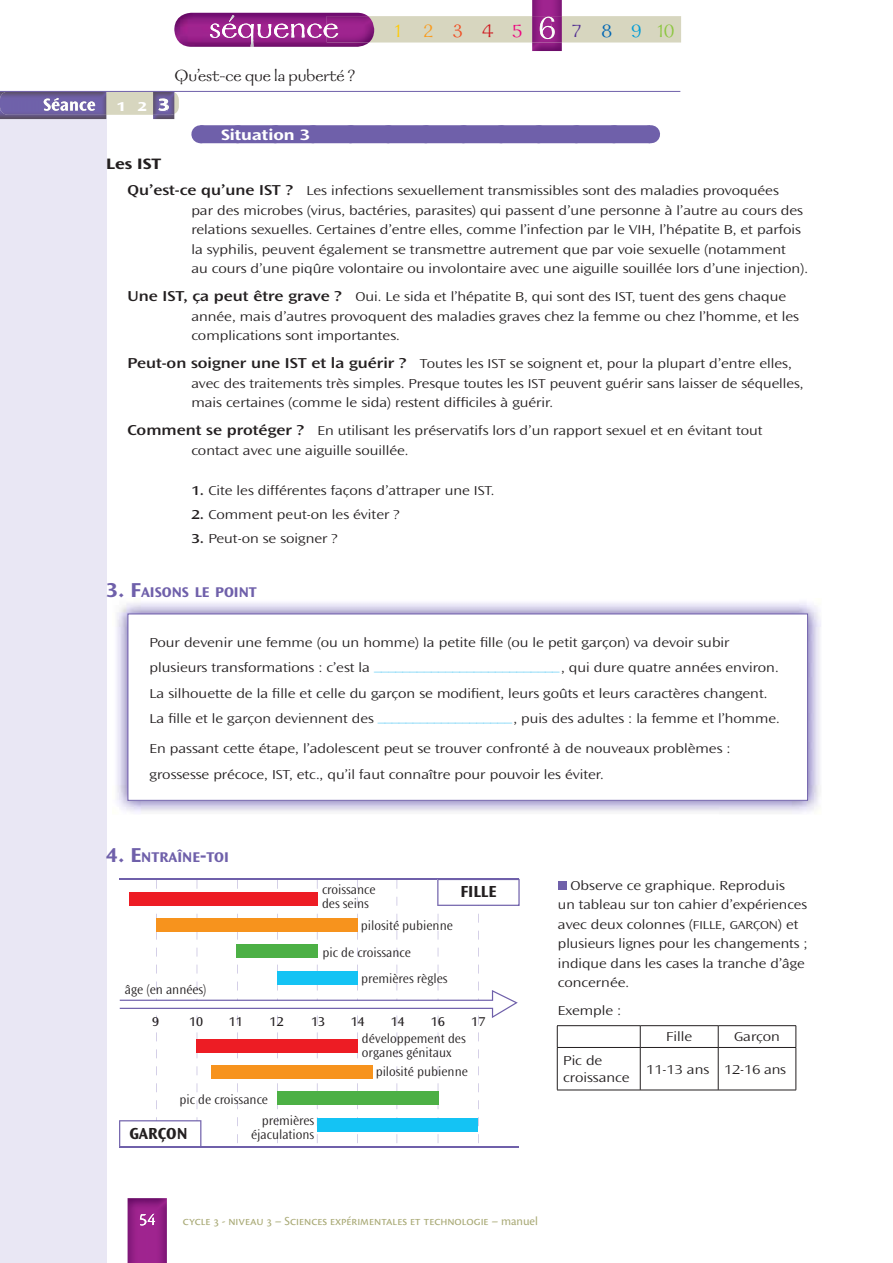
<style>
.page{position:relative;width:893px;height:1263px;background:#fff}
.page>*{position:absolute;margin:0;border:0;box-sizing:border-box;transform-origin:0 0}
.t1{font:21px "Galahad Std";letter-spacing:.94em;color:#8cc63f}
.t2{font:18px "Galahad Std";color:#231f20}
.t3{font:700 16.65px "Ocean Sans Std";color:#231f20}
.t4{font:700 expanded 15.75px "Ocean Sans Std";color:#fff}
.t5{font:700 expanded 15.75px "Ocean Sans Std";color:#231f20}
.t6{font:700 semi-expanded 14.7px "Ocean Sans Std";color:#6f60aa}
.t7{font:300 expanded 13.5px/19.5px "Ocean Sans Std";color:#231f20}
.t8{font:800 expanded 13.5px "Ocean Sans Std";color:#fff}
.t9{font:300 13.35px/13.4px "Ocean Sans Std";color:#231f20}
.t10{font:semi-expanded 13.35px "Ocean Sans Std";color:#231f20}
.t11{font:12.75px "Cronos Pro";color:#aaab78}
.s1{color:#ffcb04}
.s2{color:#f99b1c}
.s3{color:#f04e23}
.s4{color:#ce171e}
.s5{color:#ed017e}
.s6{color:#9f248f}
.s7{color:#522e91}
.s8{color:#0066b3}
.s9{color:#009cd7}
.s10{font-weight:600;font-size:15px}
.s11{font-weight:600}
.s12{font-size:21px}
.s13{font-size:12px}
</style>
<div class="page">
<div style="left:0;top:110px;width:106px;height:1153px;background:#e9e7f4"></div>
<img style="left:174px;top:13px;width:194px;height:34px">
<img style="left:238px;top:24px;width:16px;height:23px">
<img style="left:258px;top:24px;width:13px;height:14px">
<img style="left:274px;top:24px;width:15px;height:14px">
<img style="left:222px;top:24px;width:15px;height:14px">
<img style="left:210px;top:24px;width:10px;height:14px">
<img style="left:307px;top:24px;width:15px;height:14px">
<img style="left:291px;top:24px;width:14px;height:14px">
<svg style="left:225px;top:15px;width:9px;height:13px"></svg>
<img style="left:532px;top:0;width:30px;height:51px">
<svg style="left:324px;top:16px;width:357px;height:27px"></svg>
<img style="left:128px;top:1198px;width:39px;height:65px">
<svg style="left:140px;top:1214px;width:15px;height:11px"></svg>
<div style="left:0;top:91px;width:179px;height:24px;background:#d7d6bf;border-radius:9px"></div>
<img style="left:0;top:115px;width:106px;height:4px">
<img style="left:0;top:92px;width:106px;height:23px">
<svg style="left:44px;top:98px;width:51px;height:13px"></svg>
<img style="left:153px;top:115px;width:21px;height:4px">
<img style="left:153px;top:92px;width:21px;height:23px">
<svg style="left:158px;top:99px;width:11px;height:12px"></svg>
<hr style="left:0;top:91px;width:680px;height:1px;background:#6f60aa">
<div style="left:200px;top:125px;width:450px;height:18px;background:#6f60aa"></div>
<svg style="left:239px;top:125px;width:392px;height:1px"></svg>
<svg style="left:650px;top:125px;width:1px;height:18px"></svg>
<img style="left:116px;top:602px;width:705px;height:212px">
<div style="left:128px;top:614px;width:679px;height:186px;background:#fff"></div>
<div style="left:128px;top:614px;width:680px;height:187px;border:1px solid #6f60aa"></div>
<div style="left:558px;top:881px;width:8px;height:9px;background:#6f60aa"></div>
<hr style="left:557px;top:1025px;width:83px;height:1px;background:#231f20">
<svg style="left:557px;top:1026px;width:1px;height:21px"></svg>
<hr style="left:640px;top:1025px;width:78px;height:1px;background:#231f20">
<svg style="left:640px;top:1026px;width:1px;height:21px"></svg>
<hr style="left:718px;top:1025px;width:78px;height:1px;background:#231f20">
<svg style="left:718px;top:1026px;width:1px;height:21px"></svg>
<svg style="left:796px;top:1026px;width:1px;height:21px"></svg>
<hr style="left:557px;top:1047px;width:83px;height:1px;background:#231f20">
<hr style="left:557px;top:1048px;width:1px;height:42px;background:#231f20">
<hr style="left:640px;top:1047px;width:78px;height:1px;background:#231f20">
<hr style="left:640px;top:1048px;width:1px;height:42px;background:#231f20">
<hr style="left:718px;top:1047px;width:78px;height:1px;background:#231f20">
<hr style="left:718px;top:1048px;width:1px;height:42px;background:#231f20">
<hr style="left:796px;top:1048px;width:1px;height:42px;background:#231f20">
<hr style="left:557px;top:1090px;width:239px;height:1px;background:#231f20">
<svg style="left:119px;top:879px;width:401px;height:268px"></svg>
<div style="left:129px;top:892px;width:189px;height:13px;background:#ed1c24"></div>
<div style="left:156px;top:918px;width:202px;height:13px;background:#f7931d"></div>
<div style="left:236px;top:945px;width:82px;height:13px;background:#4cb045"></div>
<div style="left:278px;top:971px;width:80px;height:14px;background:#14c3f4"></div>
<div style="left:196px;top:1039px;width:162px;height:13px;background:#ed1c24"></div>
<div style="left:211px;top:1065px;width:161px;height:13px;background:#f7931d"></div>
<div style="left:277px;top:1091px;width:162px;height:13px;background:#4cb045"></div>
<div style="left:317px;top:1119px;width:161px;height:13px;background:#14c3f4"></div>
<h2 class="t2" style="left:174px;top:64px;width:182px">Qu’est-ce que la puberté ?</h2>
<p class="t8" style="left:117px;top:98px;width:53px">123</p>
<p class="t4" style="left:221px;top:127px;width:90px">Situation 3</p>
<h1 class="t1" style="left:395px;top:17px;width:281px"><span class="s1">1</span><span class="s2">2</span><span class="s3">3</span><span class="s4">4</span><span class="s5">5</span><span class="s6">6</span><span class="s7">7</span><span class="s8">8</span><span class="s9">9</span>10</h1>
<p class="t5" style="left:106px;top:155px;width:56px">Les IST</p>
<p class="t7" style="left:191px;top:181px;width:618px;text-indent:-64px"><span class="s10">Qu’est-ce qu’une IST ?</span> Les infections sexuellement transmissibles sont des maladies provoquées<br>par des microbes (virus, bactéries, parasites) qui passent d’une personne à l’autre au cours des relations sexuelles. Certaines d’entre elles, comme l’infection par le VIH, l’hépatite B, et parfois la syphilis, peuvent également se transmettre autrement que par voie sexuelle (notamment<br>au cours d’une piqûre volontaire ou involontaire avec une aiguille souillée lors d’une injection).</p>
<p class="t7" style="left:191px;top:287px;width:609px;text-indent:-64px"><span class="s10">Une IST, ça peut être grave ?</span> Oui. Le sida et l’hépatite B, qui sont des IST, tuent des gens chaque année, mais d’autres provoquent des maladies graves chez la femme ou chez l’homme, et les complications sont importantes.</p>
<p class="t7" style="left:191px;top:354px;width:614px;text-indent:-64px"><span class="s10">Peut-on soigner une IST et la guérir ?</span> Toutes les IST se soignent et, pour la plupart d’entre elles, avec des traitements très simples. Presque toutes les IST peuvent guérir sans laisser de séquelles, mais certaines (comme le sida) restent difficiles à guérir.</p>
<p class="t7" style="left:191px;top:421px;width:573px;text-indent:-64px"><span class="s10">Comment se protéger ?</span> En utilisant les préservatifs lors d’un rapport sexuel et en évitant tout contact avec une aiguille souillée.</p>
<p class="t7" style="left:191px;top:482px;width:305px"><span class="s11">1.</span> Cite les différentes façons d’attraper une IST.</p>
<p class="t7" style="left:191px;top:505px;width:210px"><span class="s11">2.</span> Comment peut-on les éviter ?</p>
<p class="t7" style="left:191px;top:529px;width:148px"><span class="s11">3.</span> Peut-on se soigner ?</p>
<p class="t6" style="left:106px;top:583px;width:152px"><span class="s12">3. F</span>AISONS LE POINT</p>
<p class="t7" style="left:150px;top:630px;width:632px;line-height:25.5px">Pour devenir une femme (ou un homme) la petite fille (ou le petit garçon) va devoir subir plusieurs transformations : c’est la <sub>——————————————————————————</sub> , qui dure quatre années environ.<br>La silhouette de la fille et celle du garçon se modifient, leurs goûts et leurs caractères changent.<br>La fille et le garçon deviennent des <sub>———————————————————</sub> , puis des adultes : la femme et l’homme.</p>
<p class="t7" style="left:150px;top:736px;width:583px;line-height:25.5px">En passant cette étape, l’adolescent peut se trouver confronté à de nouveaux problèmes : grossesse précoce, IST, etc., qu’il faut connaître pour pouvoir les éviter.</p>
<p class="t6" style="left:106px;top:848px;width:124px"><span class="s12">4. E</span>NTRAÎNE<span class="s12">-</span>TOI</p>
<p class="t9" style="left:322px;top:884px;width:55px">croissance des seins</p>
<p class="t9" style="left:361px;top:919px;width:94px">pilosité pubienne</p>
<p class="t9" style="left:322px;top:946px;width:90px">pic de croissance</p>
<p class="t3" style="left:460px;top:881px;width:38px">FILLE</p>
<p class="t9" style="left:361px;top:972px;width:88px">premières règles</p>
<p class="t9" style="left:125px;top:983px;width:83px">âge (en années)</p>
<p class="t10" style="left:152px;top:1013px;width:9px">9</p>
<p class="t10" style="left:189px;top:1013px;width:16px">10</p>
<p class="t10" style="left:229px;top:1013px;width:16px">11</p>
<p class="t10" style="left:270px;top:1013px;width:16px">12</p>
<p class="t10" style="left:311px;top:1013px;width:16px">13</p>
<p class="t10" style="left:351px;top:1013px;width:16px">14</p>
<p class="t10" style="left:391px;top:1013px;width:16px">14</p>
<p class="t10" style="left:431px;top:1013px;width:16px">16</p>
<p class="t10" style="left:471px;top:1013px;width:16px">17</p>
<p class="t9" style="left:362px;top:1033px;width:105px">développement des organes génitaux</p>
<p class="t9" style="left:179px;top:1093px;width:90px">pic de croissance</p>
<p class="t3" style="left:129px;top:1124px;width:60px">GARÇON</p>
<p class="t9" style="left:251px;top:1115px;width:65px;text-align:right">premières éjaculations</p>
<p class="t9" style="left:376px;top:1066px;width:94px">pilosité pubienne</p>
<p class="t7" style="left:558px;top:876px;width:251px;text-indent:13px">Observe ce graphique. Reproduis<br>un tableau sur ton cahier d’expériences avec deux colonnes (<span class="s13">FILLE</span>, <span class="s13">GARÇON</span>) et plusieurs lignes pour les changements ; indique dans les cases la tranche d’âge concernée.</p>
<p class="t7" style="left:558px;top:1001px;width:65px">Exemple :</p>
<p class="t7" style="left:666px;top:1028px;width:27px">Fille</p>
<p class="t7" style="left:734px;top:1028px;width:47px">Garçon</p>
<p class="t7" style="left:563px;top:1053px;width:68px;line-height:16.5px">Pic de croissance</p>
<p class="t7" style="left:646px;top:1060px;width:141px">11-13 ans 12-16 ans</p>
<p class="t11" style="left:183px;top:1213px;width:356px">cycle - niveau – Sciences expérimentales et technologie – manuel</p>
</div>
